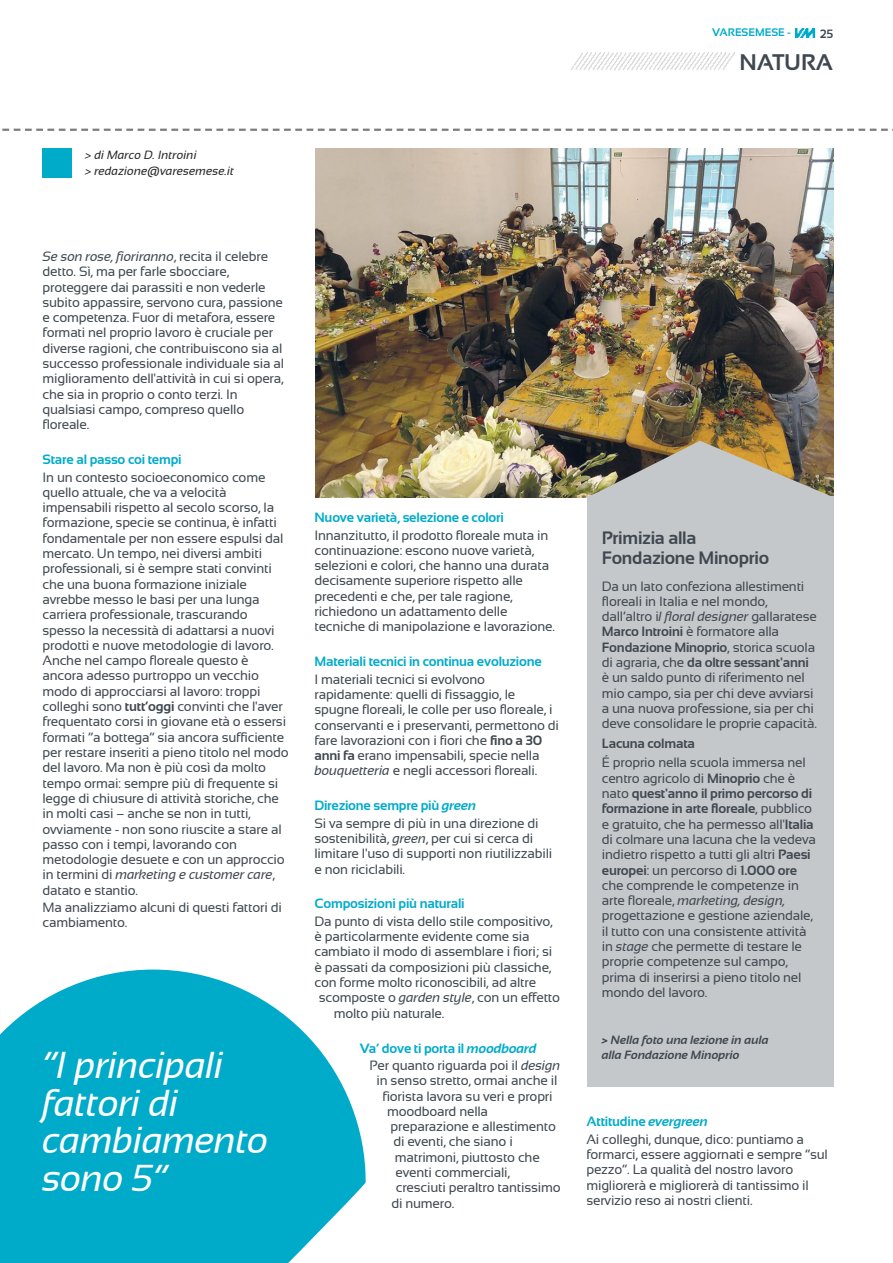
<style>
.page{position:relative;width:893px;height:1263px;background:#fff}
.page>*{position:absolute;margin:0;border:0;box-sizing:border-box;transform-origin:0 0}
.t1{font:italic 37.5px/37.5px "Sansation";letter-spacing:-.015em;color:#fff}
.t2{font:700 22.65px "Sansation";color:#3f4850}
.t3{font:700 18px/19.5px "Sansation";letter-spacing:-.015em;color:#3f4850}
.t4{font:13.5px/15.3px "Sansation";letter-spacing:-.015em;color:#3f4850}
.t5{font:700 13.5px "Sansation";letter-spacing:-.015em;color:#00abca}
.t6{font:700 13.5px "Sansation";letter-spacing:-.015em;color:#3f4850}
.t7{font:italic 700 12px/15px "Sansation";color:#3f4850}
.t8{font:italic 12px/16.5px "Sansation";color:#272627}
.t9{font:700 12px "Sansation";color:#3f4850}
.t10{font:700 10.95px "Sansation";color:#00abca}
.s1{font-style:italic}
.s2{font-weight:700}
.s3{font-weight:700;color:#00abca}
.s4{font-weight:700;font-style:italic;color:#00abca}
</style>
<div class="page">
<img style="left:795px;top:28px;width:21px;height:10px">
<svg style="left:2px;top:129px;width:891px;height:2px"></svg>
<img style="left:570px;top:53px;width:164px;height:17px">
<div style="left:43px;top:149px;width:29px;height:29px;background:#00abca"></div>
<img style="left:316px;top:149px;width:517px;height:348px">
<svg style="left:0;top:969px;width:366px;height:294px;background:#26b7d1"></svg>
<div style="left:587px;top:496px;width:246px;height:590px;background:#c5c8cb"></div>
<img style="left:589px;top:441px;width:244px;height:55px">
<p class="t10" style="left:712px;top:28px;width:80px">VARESEMESE -</p>
<p class="t9" style="left:820px;top:29px;width:15px">25</p>
<h2 class="t2" style="left:739px;top:53px;width:95px">nATURA</h2>
<p class="t8" style="left:85px;top:147px;width:151px">&gt; di Marco D. Introini<br>&gt; redazione@varesemese.it</p>
<p class="t4" style="left:43px;top:249px;width:243px"><span class="s1">Se son rose, fioriranno</span>, recita il celebre detto. Sì, ma per farle sbocciare, proteggere dai parassiti e non vederle subito appassire, servono cura, passione e competenza. Fuor di metafora, essere formati nel proprio lavoro è cruciale per diverse ragioni, che contribuiscono sia al successo professionale individuale sia al miglioramento dell'attività in cui si opera, che sia in proprio o conto terzi. In qualsiasi campo, compreso quello floreale.</p>
<p class="t5" style="left:43px;top:454px;width:141px">Stare al passo coi tempi</p>
<p class="t4" style="left:43px;top:469px;width:248px">In un contesto socioeconomico come quello attuale, che va a velocità impensabili rispetto al secolo scorso, la formazione, specie se continua, è infatti fondamentale per non essere espulsi dal mercato. un tempo, nei diversi ambiti professionali, si è sempre stati convinti che una buona formazione iniziale avrebbe messo le basi per una lunga carriera professionale, trascurando spesso la necessità di adattarsi a nuovi prodotti e nuove metodologie di lavoro.<br>Anche nel campo floreale questo è ancora adesso purtroppo un vecchio modo di approcciarsi al lavoro: troppi colleghi sono <span class="s2">tutt’oggi</span> convinti che l'aver frequentato corsi in giovane età o essersi formati “a bottega” sia ancora sufficiente per restare inseriti a pieno titolo nel modo del lavoro. Ma non è più così da molto tempo ormai: sempre più di frequente si legge di chiusure di attività storiche, che in molti casi – anche se non in tutti, ovviamente - non sono riuscite a stare al passo con i tempi, lavorando con metodologie desuete e con un approccio in termini di <span class="s1">marketing e customer care</span>, datato e stantio.</p>
<p class="t4" style="left:43px;top:900px;width:241px">Ma analizziamo alcuni di questi fattori di cambiamento.</p>
<h1 class="t1" style="left:43px;top:1049px;width:228px">“I principali fattori di cambiamento sono 5”</h1>
<p class="t5" style="left:314px;top:512px;width:191px">nuove varietà, selezione e colori</p>
<p class="t4" style="left:314px;top:527px;width:242px">Innanzitutto, il prodotto floreale muta in continuazione: escono nuove varietà, selezioni e colori, che hanno una durata decisamente superiore rispetto alle precedenti e che, per tale ragione, richiedono un adattamento delle tecniche di manipolazione e lavorazione.</p>
<p class="t5" style="left:314px;top:656px;width:229px">Materiali tecnici in continua evoluzione</p>
<p class="t4" style="left:314px;top:671px;width:246px">I materiali tecnici si evolvono rapidamente: quelli di fissaggio, le spugne floreali, le colle per uso floreale, i conservanti e i preservanti, permettono di fare lavorazioni con i fiori che <span class="s2">fino a 30 anni fa</span> erano impensabili, specie nella <span class="s1">bouquetteria</span> e negli accessori floreali.</p>
<p class="t4" style="left:314px;top:797px;width:226px;line-height:17.4px"><span class="s3">Direzione sempre più</span> <span class="s4">green<br></span>Si va sempre di più in una direzione di</p>
<p class="t4" style="left:314px;top:831px;width:239px">sostenibilità, <span class="s1">green</span>, per cui si cerca di limitare l'uso di supporti non riutilizzabili e non riciclabili.</p>
<p class="t5" style="left:314px;top:898px;width:152px">Composizioni più naturali</p>
<p class="t4" style="left:314px;top:913px;width:240px">Da punto di vista dello stile compositivo,</p>
<p class="t4" style="left:314px;top:929px;width:217px">è particolarmente evidente come sia</p>
<p class="t4" style="left:314px;top:944px;width:239px">cambiato il modo di assemblare i fiori; si</p>
<p class="t4" style="left:314px;top:959px;width:238px">è passati da composizioni più classiche,</p>
<p class="t4" style="left:314px;top:975px;width:223px">con forme molto riconoscibili, ad altre</p>
<p class="t4" style="left:319px;top:990px;width:243px">scomposte o <span class="s1">garden style</span>, con un effetto</p>
<p class="t4" style="left:334px;top:1005px;width:112px">molto più naturale.</p>
<p class="t4" style="left:369px;top:1039px;width:193px;line-height:17.4px;text-indent:-10px"><span class="s3">Va’ dove ti porta il</span> <span class="s4">moodboard<br></span>Per quanto riguarda poi il <span class="s1">design</span></p>
<p class="t4" style="left:377px;top:1073px;width:182px">in senso stretto, ormai anche il</p>
<p class="t4" style="left:383px;top:1088px;width:172px">fiorista lavora su veri e propri</p>
<p class="t4" style="left:387px;top:1103px;width:103px">moodboard nella</p>
<p class="t4" style="left:391px;top:1119px;width:167px">preparazione e allestimento</p>
<p class="t4" style="left:393px;top:1134px;width:121px">di eventi, che siano i</p>
<p class="t4" style="left:395px;top:1149px;width:146px">matrimoni, piuttosto che</p>
<p class="t4" style="left:396px;top:1165px;width:116px">eventi commerciali,</p>
<p class="t4" style="left:396px;top:1180px;width:166px">cresciuti peraltro tantissimo</p>
<p class="t4" style="left:391px;top:1195px;width:64px">di numero.</p>
<h3 class="t3" style="left:602px;top:530px;width:169px">Primizia alla fondazione Minoprio</h3>
<p class="t4" style="left:602px;top:578px;width:217px">Da un lato confeziona allestimenti floreali in Italia e nel mondo, dall’altro i<span class="s1">l floral designer</span> gallaratese <span class="s2">Marco Introini</span> è formatore alla <span class="s2">fondazione Minoprio</span>, storica scuola di agraria, che <span class="s2">da oltre sessant'anni </span>è un saldo punto di riferimento nel mio campo, sia per chi deve avviarsi a una nuova professione, sia per chi deve consolidare le proprie capacità.</p>
<p class="t6" style="left:602px;top:738px;width:95px">Lacuna colmata</p>
<p class="t4" style="left:602px;top:755px;width:216px">É proprio nella scuola immersa nel centro agricolo di <span class="s2">Minoprio</span> che è nato <span class="s2">quest'anno il primo percorso di formazione in arte floreale</span>, pubblico e gratuito, che ha permesso all'<span class="s2">Italia </span>di colmare una lacuna che la vedeva indietro rispetto a tutti gli altri <span class="s2">Paesi europei</span>: un percorso di <span class="s2">1.000 ore </span>che comprende le competenze in arte floreale, <span class="s1">marketing, design, </span>progettazione e gestione aziendale, il tutto con una consistente attività in <span class="s1">stage</span> che permette di testare le proprie competenze sul campo, prima di inserirsi a pieno titolo nel mondo del lavoro.</p>
<p class="t7" style="left:602px;top:1034px;width:168px">&gt; Nella foto una lezione in aula alla Fondazione Minoprio</p>
<p class="t4" style="left:586px;top:1113px;width:219px;line-height:17.4px"><span class="s3">Attitudine</span> <span class="s4">evergreen<br></span>Ai colleghi, dunque, dico: puntiamo a</p>
<p class="t4" style="left:586px;top:1147px;width:243px">formarci, essere aggiornati e sempre “sul pezzo”. La qualità del nostro lavoro migliorerà e migliorerà di tantissimo il servizio reso ai nostri clienti.</p>
</div>
